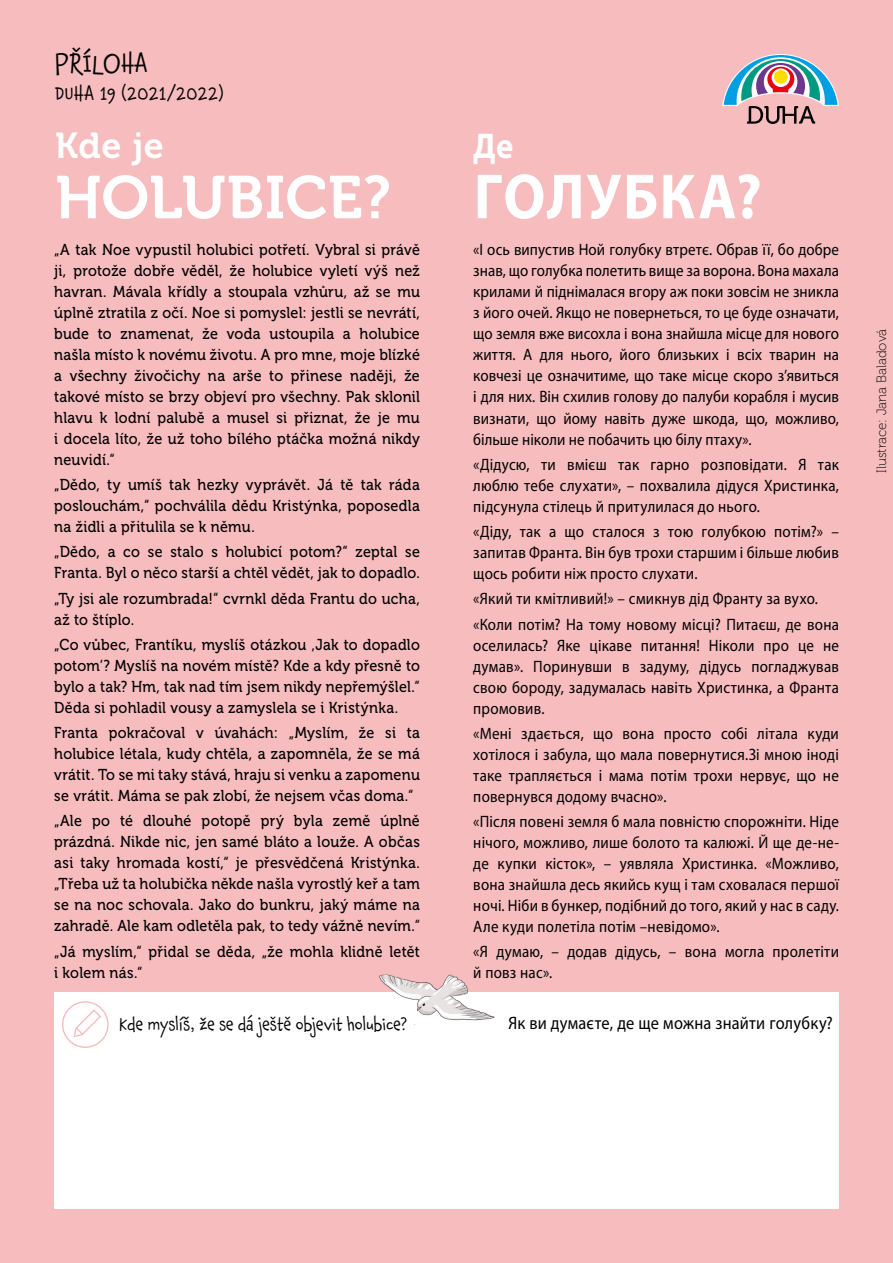
<style>
.page{position:relative;width:893px;height:1263px;background:#f6bcbe}
.page>*{position:absolute;margin:0;border:0;box-sizing:border-box;transform-origin:0 0}
.t1{font:700 64.5px "Myriad Pro";letter-spacing:.025em;color:#fff;scale:.91 1}
.t2{font:60px "Museo 700";color:#fff}
.t3{font:36px "Museo 700";color:#fff}
.t4{font:700 36px "Myriad Pro";color:#fff;scale:.91 1}
.t5{font:25.5px "Chaloops W00";letter-spacing:.02em;color:#000}
.t6{font:19.05px "Chaloops W00";letter-spacing:.02em;color:#000}
.t7{font:18px "Myriad Pro";letter-spacing:.015em;color:#000;scale:.91 1}
.t8{font:16.5px/21px "Myriad Pro";letter-spacing:.015em;color:#000;text-align:justify;scale:.91 1}
.t9{font:16.5px "Chaloops W00";letter-spacing:-.005em;color:#000}
.t10{font:15.75px/21px "Museo 500";letter-spacing:.02em;color:#000;text-align:justify;scale:.91 1}
.t11{font:13.5px "Museo 100";color:#000}
</style>
<div class="page">
<div style="left:54px;top:992px;width:785px;height:217px;background:#fff"></div>
<svg style="left:722px;top:54px;width:117px;height:70px"></svg>
<svg style="left:62px;top:1001px;width:47px;height:47px"></svg>
<img style="left:379px;top:974px;width:116px;height:47px">
<h3 class="t5" style="left:55px;top:43px;width:94px">PŘÍLOHA</h3>
<p class="t6" style="left:55px;top:78px;width:170px">DUHA 19 (2021/2022)</p>
<h3 class="t3" style="left:55px;top:126px;width:110px">Kde je</h3>
<h2 class="t2" style="left:55px;top:164px;width:337px">HOLUBICE?</h2>
<p class="t10" style="left:54px;top:239px;width:403px">„A tak Noe vypustil holubici potřetí. Vybral si právě ji, protože dobře věděl, že holubice vyletí výš než havran. Mávala křídly a stoupala vzhůru, až se mu úplně ztratila z očí. Noe si pomyslel: jestli se nevrátí, bude to znamenat, že voda ustoupila a holubice našla místo k novému životu. A pro mne, moje blízké a všechny živočichy na arše to přinese naději, že takové místo se brzy objeví pro všechny. Pak sklonil hlavu k lodní palubě a musel si přiznat, že je mu i docela líto, že už toho bílého ptáčka možná nikdy neuvidí.“</p>
<p class="t10" style="left:54px;top:474px;width:403px">„Dědo, ty umíš tak hezky vyprávět. Já tě tak ráda poslouchám,“ pochválila dědu Kristýnka, poposedla na židli a přitulila se k němu.</p>
<p class="t10" style="left:54px;top:542px;width:403px">„Dědo, a co se stalo s holubicí potom?“ zeptal se<br>Franta. Byl o něco starší a chtěl vědět, jak to dopadlo.</p>
<p class="t10" style="left:54px;top:588px;width:403px">„Ty jsi ale rozumbrada!“ cvrnkl děda Frantu do ucha, až to štíplo.</p>
<p class="t10" style="left:54px;top:634px;width:403px">„Co vůbec, Frantíku, myslíš otázkou ‚Jak to dopadlo potom‘? Myslíš na novém místě? Kde a kdy přesně to bylo a tak? Hm, tak nad tím jsem nikdy nepřemýšlel.“ Děda si pohladil vousy a zamyslela se i Kristýnka.</p>
<p class="t10" style="left:54px;top:722px;width:403px">Franta pokračoval v úvahách: „Myslím, že si ta holubice létala, kudy chtěla, a zapomněla, že se má vrátit. To se mi taky stává, hraju si venku a zapomenu se vrátit. Máma se pak zlobí, že nejsem včas doma.“</p>
<p class="t10" style="left:54px;top:811px;width:403px">„Ale po té dlouhé potopě prý byla země úplně prázdná. Nikde nic, jen samé bláto a louže. A občas asi taky hromada kostí,“ je přesvědčená Kristýnka. „Třeba už ta holubička někde našla vyrostlý keř a tam se na noc schovala. Jako do bunkru, jaký máme na zahradě. Ale kam odletěla pak, to tedy vážně nevím.“</p>
<p class="t10" style="left:54px;top:941px;width:403px">„Já myslím,“ přidal se děda, „že mohla klidně letět i kolem nás.“</p>
<h3 class="t4" style="left:473px;top:123px;width:46px">Де</h3>
<h1 class="t1" style="left:474px;top:154px;width:318px">ГОЛУБКА?</h1>
<p class="t8" style="left:473px;top:239px;width:403px">«І ось випустив Ной голубку втретє. Обрав її, бо добре знав, що голубка полетить вище за ворона. Вона махала крилами й піднімалася вгору аж поки зовсім не зникла з його очей. Якщо не повернеться, то це буде означати, що земля вже висохла і вона знайшла місце для нового життя. А для нього, його близьких і всіх тварин на ковчезі це означитиме, що таке місце скоро з’явиться і для них. Він схилив голову до палуби корабля і мусив визнати, що йому навіть дуже шкода, що, можливо, більше ніколи не побачить цю білу птаху».</p>
<p class="t8" style="left:473px;top:453px;width:403px">«Дідусю, ти вмієш так гарно розповідати. Я так люблю тебе слухати», – похвалила дідуся Христинка, підсунула стілець й притулилася до нього.</p>
<p class="t8" style="left:473px;top:521px;width:403px">«Діду, так а що сталося з тою голубкою потім?» – запитав Франта. Він був трохи старшим і більше любив щось робити ніж просто слухати.</p>
<p class="t8" style="left:473px;top:586px;width:403px;line-height:25.2px">«Який ти кмітливий!» – смикнув дід Франту за вухо. «Коли потім? На тому новому місці? Питаєш, де вона</p>
<p class="t8" style="left:473px;top:634px;width:403px">оселилась? Яке цікаве питання! Ніколи про це не думав». Поринувши в задуму, дідусь погладжував свою бороду, задумалась навіть Христинка, а Франта промовив.</p>
<p class="t8" style="left:473px;top:722px;width:403px">«Мені здається, що вона просто собі літала куди хотілося і забула, що мала повернутися.Зі мною іноді таке трапляється і мама потім трохи нервує, що не повернувся додому вчасно».</p>
<p class="t8" style="left:473px;top:811px;width:403px">«Після повені земля б мала повністю спорожніти. Ніде нічого, можливо, лише болото та калюжі. Й ще де-не&shy;де купки кісток», – уявляла Христинка. «Можливо, вона знайшла десь якийсь кущ і там сховалася першої ночі. Ніби в бункер, подібний до того, який у нас в саду.<br>Але куди полетіла потім –невідомо».</p>
<p class="t8" style="left:473px;top:941px;width:403px">«Я думаю, – додав дідусь, – вона могла пролетіти й повз нас».</p>
<p class="t9" style="left:120px;top:1011px;width:289px">Kde myslíš, že se dá ještě objevit holubice?</p>
<p class="t7" style="left:508px;top:1012px;width:358px">Як ви думаєте, де ще можна знайти голубку?</p>
<p class="t11" style="left:874px;top:473px;width:146px;rotate:-90deg">Ilustrace: Jana Baladová</p>
</div>
